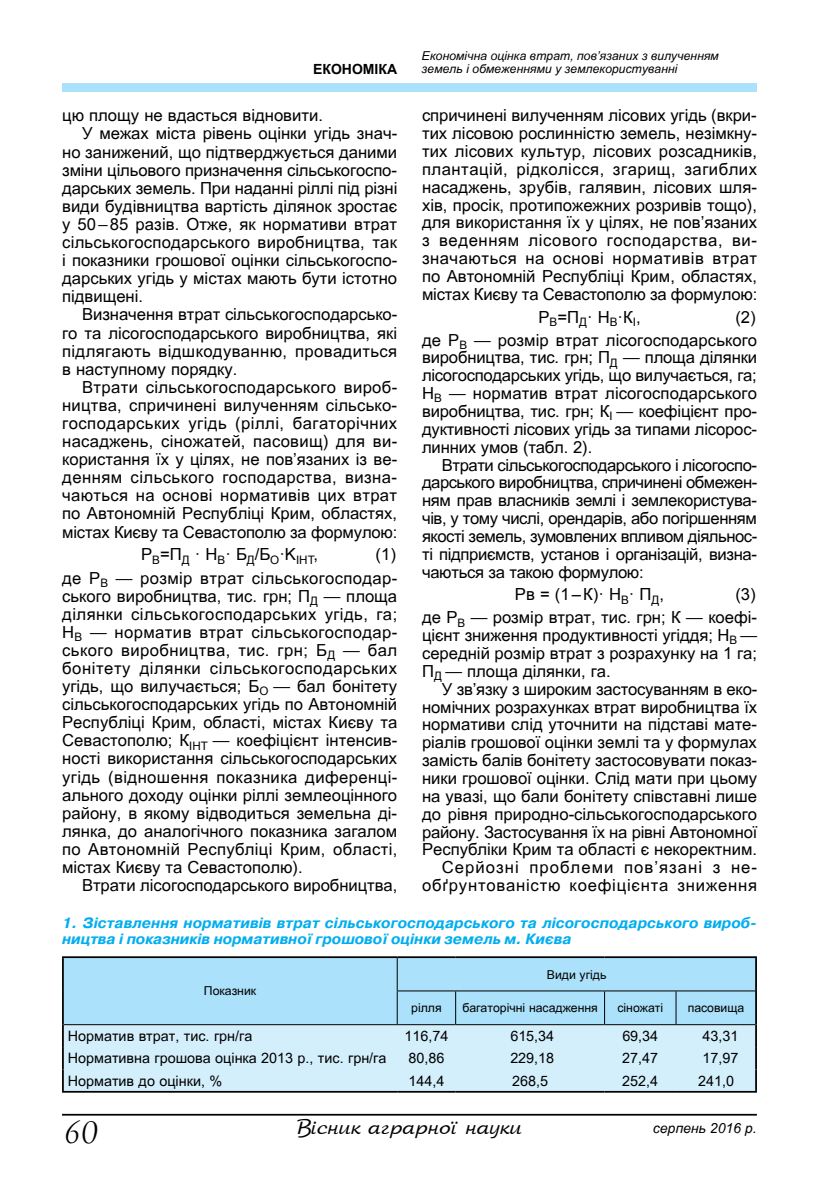
<style>
.page{position:relative;width:819px;height:1191px;background:#fff}
.page>*{position:absolute;margin:0;border:0;box-sizing:border-box;transform-origin:0 0}
.t1{font:italic 31.5px "Lazurski C";color:#000}
.t2{font:21px "AS Arbat";color:#000}
.t3{font:16.62px/17.8px "Visnyk";color:#000;text-align:justify}
.t4{font:16.62px "Visnyk";letter-spacing:.02em;color:#000}
.t5{font:16.62px "Visnyk";letter-spacing:.03em;color:#000}
.t6{font:16.62px "Arial";color:#000}
.t7{font:16.62px "Visnyk";letter-spacing:.025em;color:#000}
.t8{font:italic 700 14.88px/16.4px "Pragmatica C";letter-spacing:.005em;color:#00aeef}
.t9{font:14.35px "Visnyk";color:#000}
.t10{font:italic 14px "Visnyk";color:#000}
.t11{font:700 14px "Visnyk";color:#000}
.t12{font:italic 12.25px/13.5px "Visnyk";color:#000}
.t13{font:12.25px "Visnyk";color:#000}
</style>
<div class="page">
<div style="left:62px;top:83px;width:695px;height:8px;background:#abe1fa"></div>
<hr style="left:62px;top:1113px;width:694px;height:2px;background:#000">
<div style="left:64px;top:958px;width:691px;height:66px;background:#abe1fa"></div>
<div style="left:64px;top:1025px;width:691px;height:66px;background:#d4effc"></div>
<hr style="left:397px;top:958px;width:1px;height:32px;background:#000">
<hr style="left:397px;top:990px;width:58px;height:1px;background:#000">
<hr style="left:397px;top:991px;width:1px;height:33px;background:#000">
<hr style="left:455px;top:990px;width:149px;height:1px;background:#000">
<hr style="left:455px;top:991px;width:1px;height:33px;background:#000">
<hr style="left:604px;top:990px;width:72px;height:1px;background:#000">
<hr style="left:604px;top:991px;width:1px;height:33px;background:#000">
<hr style="left:676px;top:990px;width:79px;height:1px;background:#000">
<hr style="left:675px;top:991px;width:1px;height:33px;background:#000">
<hr style="left:64px;top:1024px;width:333px;height:1px;background:#000">
<hr style="left:397px;top:1024px;width:58px;height:1px;background:#000">
<hr style="left:455px;top:1024px;width:149px;height:1px;background:#000">
<hr style="left:604px;top:1024px;width:72px;height:1px;background:#000">
<hr style="left:676px;top:1024px;width:79px;height:1px;background:#000">
<hr style="left:62px;top:956px;width:335px;height:2px;background:#000">
<hr style="left:62px;top:958px;width:2px;height:33px;background:#000">
<hr style="left:62px;top:991px;width:2px;height:33px;background:#000">
<hr style="left:397px;top:956px;width:58px;height:2px;background:#000">
<hr style="left:455px;top:956px;width:149px;height:2px;background:#000">
<hr style="left:604px;top:956px;width:72px;height:2px;background:#000">
<hr style="left:676px;top:956px;width:80px;height:2px;background:#000">
<hr style="left:755px;top:958px;width:1px;height:33px;background:#000">
<hr style="left:755px;top:991px;width:1px;height:33px;background:#000">
<hr style="left:62px;top:1024px;width:2px;height:23px;background:#000">
<hr style="left:62px;top:1047px;width:2px;height:22px;background:#000">
<hr style="left:62px;top:1069px;width:2px;height:22px;background:#000">
<svg style="left:755px;top:1024px;width:1px;height:67px"></svg>
<hr style="left:62px;top:1091px;width:335px;height:1px;background:#000">
<hr style="left:397px;top:1091px;width:58px;height:1px;background:#000">
<hr style="left:455px;top:1091px;width:149px;height:1px;background:#000">
<hr style="left:604px;top:1091px;width:72px;height:1px;background:#000">
<hr style="left:676px;top:1091px;width:80px;height:1px;background:#000">
<p class="t11" style="left:313px;top:62px;width:85px">ЕКОНОМІКА</p>
<p class="t12" style="left:422px;top:49px;width:298px">Економічна оцінка втрат, пов’язаних з вилученням земель і обмеженнями у землекористуванні</p>
<p class="t3" style="left:422px;top:106px;width:337px">спричинені вилученням лісових угідь (вкри&shy;тих лісовою рослинністю земель, незімкну&shy;тих лісових культур, лісових розсадників, плантацій, рідколісся, згарищ, загиблих насаджень, зрубів, галявин, лісових шля&shy;хів, просік, протипожежних розривів тощо), для використання їх у цілях, не пов’язаних з веденням лісового господарства, ви&shy;значаються на основі нормативів втрат по Автономній Республіці Крим, областях, містах Києву та Севастополю за формулою:</p>
<p class="t6" style="left:538px;top:305px;width:104px">Р<sub>В</sub>=П<sub>Д</sub>· Н<sub>В</sub>·К<sub>І</sub>,</p>
<p class="t6" style="left:735px;top:305px;width:22px">(2)</p>
<p class="t3" style="left:422px;top:331px;width:336px">де Р<sub>В</sub> — розмір втрат лісогосподарського виробництва, тис. грн; П<sub>Д</sub> — площа ділянки лісогосподарських угідь, що вилучається, га; Н<sub>В</sub> — норматив втрат лісогосподарського виробництва, тис. грн; К<sub>І</sub> — коефіцієнт про&shy;дуктивності лісових угідь за типами лісорос&shy;линних умов (табл. 2).</p>
<p class="t3" style="left:422px;top:456px;width:337px;text-indent:20px">Втрати сільськогосподарського і лісогоспо&shy;дарського виробництва, спричинені обмежен&shy;ням прав власників землі і землекористува&shy;чів, у тому числі, орендарів, або погіршенням якості земель, зумовлених впливом діяльнос&shy;ті підприємств, установ і організацій, визна&shy;чаються за такою формулою:</p>
<p class="t6" style="left:515px;top:583px;width:151px">Рв = (1–К)· Н<sub>В</sub>· П<sub>Д</sub>,</p>
<p class="t6" style="left:735px;top:583px;width:22px">(3)</p>
<p class="t3" style="left:422px;top:608px;width:336px">де Р<sub>В</sub> — розмір втрат, тис. грн; К — коефі&shy;цієнт зниження продуктивності угіддя; Н<sub>В</sub> — середній розмір втрат з розрахунку на 1 га; П<sub>Д</sub> — площа ділянки, га.</p>
<p class="t3" style="left:422px;top:680px;width:337px;text-align:right">У зв’язку з широким застосуванням в еко&shy;номічних розрахунках втрат виробництва їх нормативи слід уточнити на підставі мате&shy;ріалів грошової оцінки землі та у формулах замість балів бонітету застосовувати показ&shy;ники грошової оцінки. Слід мати при цьому на увазі, що бали бонітету співставні лише до рівня природно-сільськогосподарського району. Застосування їх на рівні Автономної Республіки Крим та області є некоректним.<br>Серйозні проблеми пов’язані з не&shy;обґрунтованістю коефіцієнта зниження</p>
<p class="t3" style="left:62px;top:107px;width:262px">цю площу не вдасться відновити.</p>
<p class="t3" style="left:82px;top:125px;width:315px">У межах міста рівень оцінки угідь знач-</p>
<p class="t3" style="left:62px;top:143px;width:336px">но занижений, що підтверджується даними</p>
<p class="t3" style="left:62px;top:161px;width:336px">зміни цільового призначення сільськогоспо-</p>
<p class="t3" style="left:62px;top:179px;width:336px">дарських земель. При наданні ріллі під різні</p>
<p class="t3" style="left:62px;top:197px;width:336px">види будівництва вартість ділянок зростає</p>
<p class="t3" style="left:62px;top:215px;width:336px">у 50–85 разів. Отже, як нормативи втрат</p>
<p class="t3" style="left:62px;top:233px;width:336px">сільськогосподарського виробництва, так</p>
<p class="t3" style="left:62px;top:251px;width:336px">і показники грошової оцінки сільськогоспо-</p>
<p class="t3" style="left:62px;top:269px;width:336px">дарських угідь у містах мають бути істотно</p>
<p class="t3" style="left:62px;top:287px;width:82px">підвищені.</p>
<p class="t3" style="left:82px;top:306px;width:317px">Визначення втрат сільськогосподарсько-</p>
<p class="t3" style="left:62px;top:324px;width:336px">го та лісогосподарського виробництва, які</p>
<p class="t7" style="left:62px;top:341px;width:336px">підлягають відшкодуванню, провадиться</p>
<p class="t3" style="left:62px;top:360px;width:177px">в наступному порядку.</p>
<p class="t4" style="left:82px;top:377px;width:317px">Втрати сільськогосподарського вироб-</p>
<p class="t3" style="left:62px;top:396px;width:336px">ництва, спричинені вилученням сільсько-</p>
<p class="t5" style="left:62px;top:414px;width:336px">господарських угідь (ріллі, багаторічних</p>
<p class="t4" style="left:62px;top:432px;width:336px">насаджень, сіножатей, пасовищ) для ви-</p>
<p class="t3" style="left:62px;top:450px;width:336px">користання їх у цілях, не пов’язаних із ве-</p>
<p class="t5" style="left:62px;top:468px;width:336px">денням сільського господарства, визна-</p>
<p class="t4" style="left:62px;top:486px;width:336px">чаються на основі нормативів цих втрат</p>
<p class="t3" style="left:62px;top:504px;width:336px">по Автономній Республіці Крим, областях,</p>
<p class="t3" style="left:62px;top:523px;width:337px">містах Києву та Севастополю за формулою:</p>
<p class="t6" style="left:141px;top:543px;width:178px">Р<sub>В</sub>=П<sub>Д</sub> · Н<sub>В</sub>· Б<sub>Д</sub>/Б<sub>О</sub>·K<sub>ІНТ</sub>,</p>
<p class="t6" style="left:375px;top:543px;width:22px">(1)</p>
<p class="t3" style="left:62px;top:568px;width:337px">де Р<sub>В</sub> — розмір втрат сільськогосподар&shy;ського виробництва, тис. грн; П<sub>Д</sub> — площа ділянки сільськогосподарських угідь, га; Н<sub>В</sub> — норматив втрат сільськогосподар&shy;ського виробництва, тис. грн; Б<sub>Д</sub> — бал бонітету ділянки сільськогосподарських угідь, що вилучається; Б<sub>О</sub> — бал бонітету сільськогосподарських угідь по Автономній Республіці Крим, області, містах Києву та Севастополю; К<sub>ІНТ</sub> — коефіцієнт інтенсив&shy;ності використання сільськогосподарських угідь (відношення показника диференці&shy;ального доходу оцінки ріллі землеоцінного району, в якому відводиться земельна ді&shy;лянка, до аналогічного показника загалом по Автономній Республіці Крим, області, містах Києву та Севастополю).</p>
<p class="t3" style="left:82px;top:876px;width:317px">Втрати лісогосподарського виробництва,</p>
<p class="t8" style="left:62px;top:914px;width:696px">1. Зіставлення нормативів втрат сільськогосподарського та лісогосподарського вироб&shy;ництва і показників нормативної грошової оцінки земель м. Києва</p>
<p class="t13" style="left:204px;top:984px;width:54px">Показник</p>
<p class="t13" style="left:547px;top:967px;width:61px">Види угідь</p>
<p class="t13" style="left:411px;top:1001px;width:32px">рілля</p>
<p class="t13" style="left:462px;top:1001px;width:137px">багаторічні насадження</p>
<p class="t13" style="left:617px;top:1001px;width:47px">сіножаті</p>
<p class="t13" style="left:687px;top:1001px;width:58px">пасовища</p>
<p class="t9" style="left:68px;top:1028px;width:186px">Норматив втрат, тис. грн/га</p>
<p class="t9" style="left:404px;top:1028px;width:45px">116,74</p>
<p class="t9" style="left:510px;top:1028px;width:45px">615,34</p>
<p class="t9" style="left:622px;top:1028px;width:37px">69,34</p>
<p class="t9" style="left:702px;top:1028px;width:37px">43,31</p>
<p class="t9" style="left:68px;top:1050px;width:320px">Нормативна грошова оцінка 2013 р., тис. грн/га</p>
<p class="t9" style="left:408px;top:1050px;width:37px">80,86</p>
<p class="t9" style="left:510px;top:1050px;width:45px">229,18</p>
<p class="t9" style="left:622px;top:1050px;width:37px">27,47</p>
<p class="t9" style="left:702px;top:1050px;width:37px">17,97</p>
<p class="t9" style="left:68px;top:1072px;width:156px">Норматив до оцінки, %</p>
<p class="t9" style="left:408px;top:1072px;width:37px">144,4</p>
<p class="t9" style="left:512px;top:1072px;width:37px">268,5</p>
<p class="t9" style="left:622px;top:1072px;width:37px">252,4</p>
<p class="t9" style="left:698px;top:1072px;width:37px">241,0</p>
<p class="t2" style="left:297px;top:1113px;width:226px">Вісник аграрної науки</p>
<h1 class="t1" style="left:62px;top:1111px;width:35px">60</h1>
<p class="t10" style="left:653px;top:1120px;width:105px">серпень 2016 р.</p>
</div>
